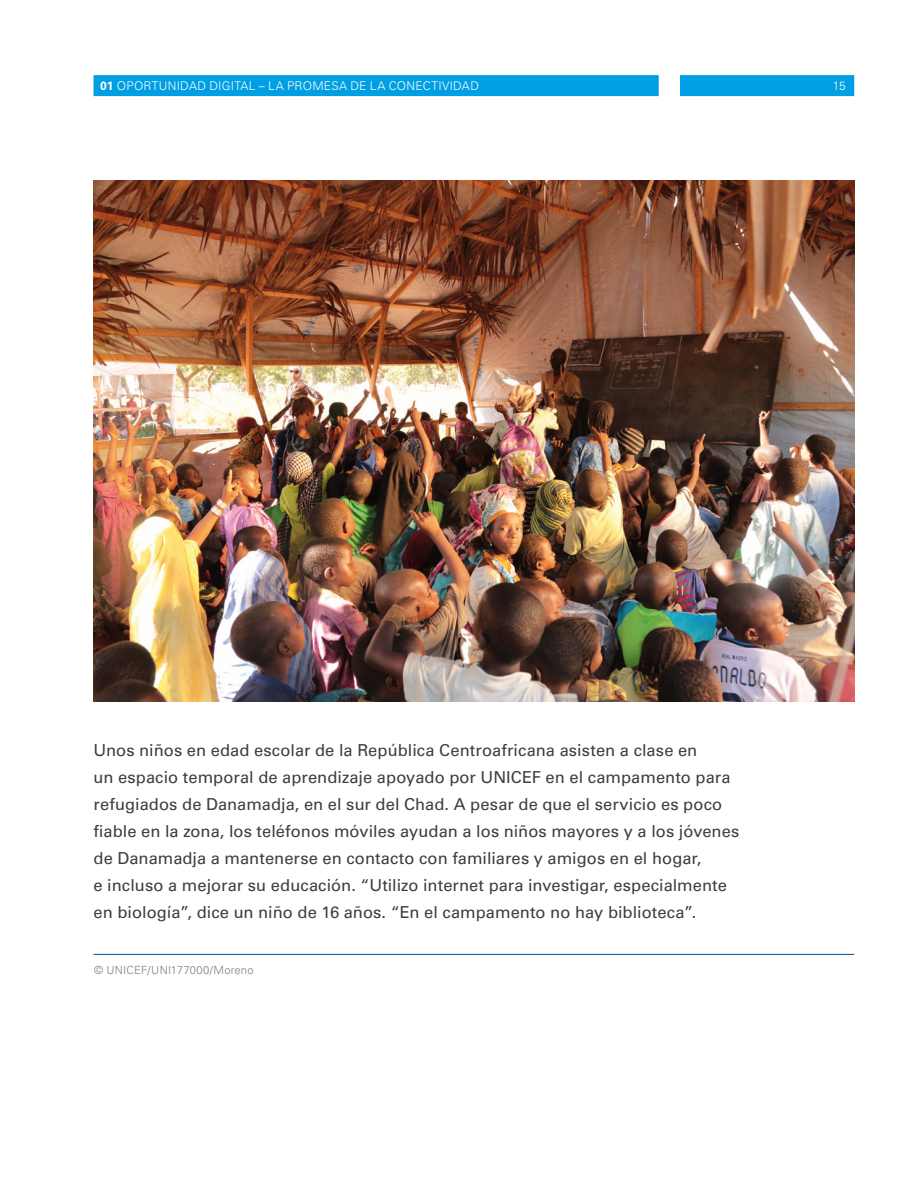
<style>
.page{position:relative;width:918px;height:1188px;background:#fff}
.page>*{position:absolute;margin:0;border:0;box-sizing:border-box;transform-origin:0 0}
.Caption_summary{font:16.5px/27px "Univers LT Std";letter-spacing:.005em;color:#383f41}
.t1{font:300 12px "Univers LT Std";letter-spacing:.02em;color:#fff}
.Caption{font:300 11.25px "Univers LT Std";letter-spacing:.02em;color:#7e7e7d}
.s1{font-weight:700}
</style>
<div class="page">
<div style="left:94px;top:75px;width:565px;height:21px;background:#009fe3"></div>
<div style="left:680px;top:75px;width:174px;height:21px;background:#009fe3"></div>
<img style="left:94px;top:180px;width:760px;height:522px">
<hr style="left:94px;top:954px;width:760px;height:1px;background:#004a83">
<p class="t1" style="left:100px;top:79px;width:380px"><span class="s1">01</span> OPORTUNIDAD DIGITAL – LA PROMESA DE LA CONECTIVIDAD</p>
<p class="t1" style="left:833px;top:79px;width:14px">15</p>
<p class="Caption_summary" style="left:94px;top:737px;width:647px">Unos niños en edad escolar de la República Centroafricana asisten a clase en<br>un espacio temporal de aprendizaje apoyado por UNICEF en el campamento para refugiados de Danamadja, en el sur del Chad. A pesar de que el servicio es poco fiable en la zona, los teléfonos móviles ayudan a los niños mayores y a los jóvenes de Danamadja a mantenerse en contacto con familiares y amigos en el hogar,<br>e incluso a mejorar su educación. “Utilizo internet para investigar, especialmente en biología”, dice un niño de 16 años. “En el campamento no hay biblioteca”.</p>
<p class="Caption" style="left:94px;top:963px;width:161px">© UNICEF/UNI177000/Moreno</p>
</div>
